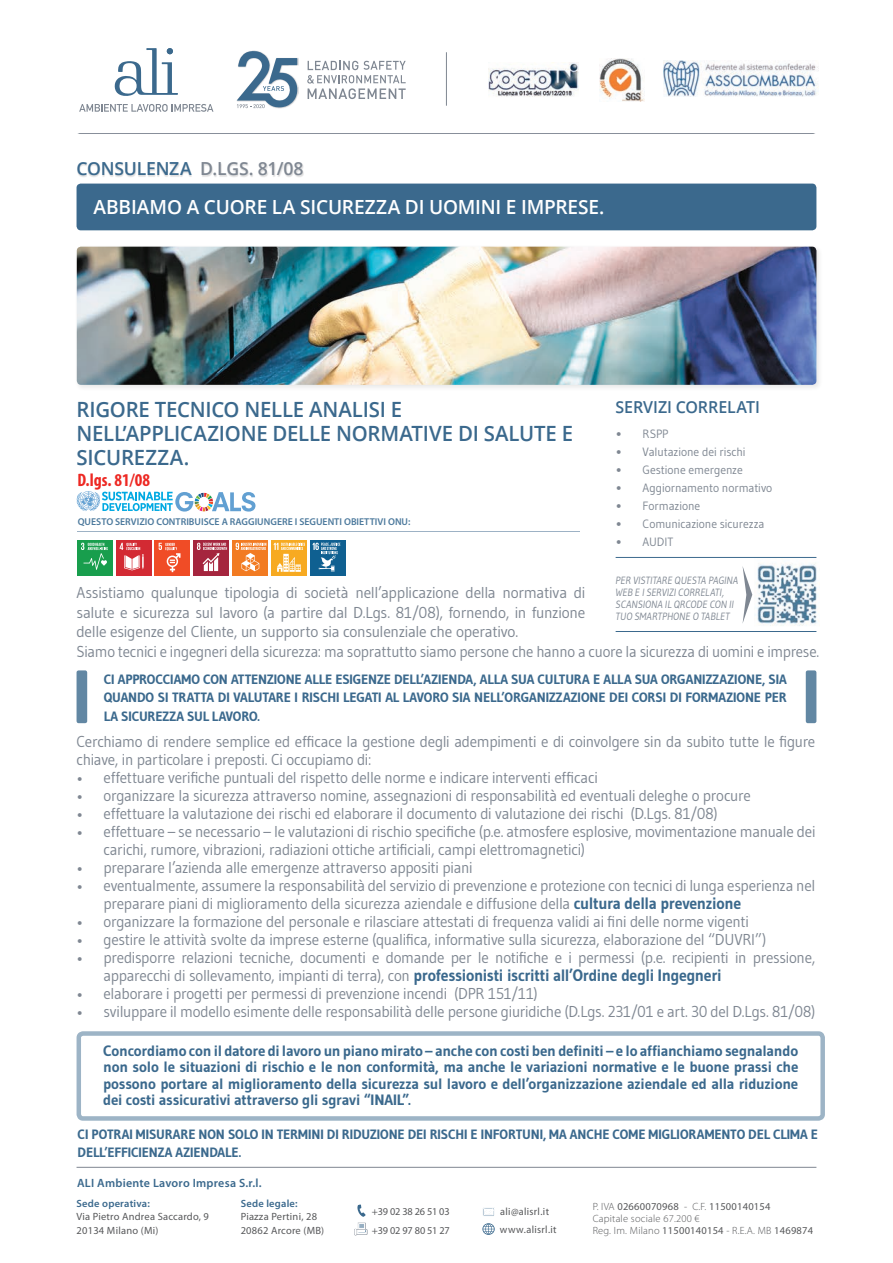
<style>
.page{position:relative;width:893px;height:1263px;background:#fff}
.page>*{position:absolute;margin:0;border:0;box-sizing:border-box;transform-origin:0 0}
.t1{font:600 21px/24px "Open Sans";letter-spacing:-.01em;color:#3b698d}
.t2{font:600 19.5px "Open Sans";letter-spacing:-.01em;color:#fff}
.t3{font:700 condensed 18.15px "Myriad Pro";color:#ed2823}
.t4{font:600 18px "Open Sans";letter-spacing:-.015em;color:#7f8792}
.t5{font:700 16.5px "Gudea";letter-spacing:-.02em;color:#3b698d;scale:.96 1}
.t6{font:600 16.5px "Open Sans";letter-spacing:-.005em;color:#3b698d}
.t7{font:15.75px/18px "Gudea";letter-spacing:-.02em;color:#7f8792;scale:.96 1}
.t8{font:15.75px/19.5px "Gudea";letter-spacing:-.02em;color:#7f8792}
.t9{font:700 15px/16.5px "Gudea";letter-spacing:-.015em;color:#3b698d;text-align:justify}
.t10{font:700 13.5px/18.8px "Gudea";letter-spacing:-.005em;color:#3b698d}
.t11{font:12px "Gudea";letter-spacing:-.005em;color:#7f8792}
.t12{font:600 12px "Myriad Pro";letter-spacing:.02em;color:#3b698d}
.t13{font:10.5px/13.5px "Myriad Pro";letter-spacing:.02em;color:#57585a}
.t14{font:300 10.5px/12px "Myriad Pro";letter-spacing:.02em;color:#57585a}
.t15{font:italic 10.5px/12px "Gudea";color:#7f8792}
.t16{font:10.5px/19px "Myriad Pro";letter-spacing:-.02em;color:#57585a}
.t17{font:600 10.5px "Myriad Pro";letter-spacing:.02em;color:#3b698d}
.t18{font:600 9.9px "Myriad Pro";color:#4d7a9d}
.s1{color:#3b698d}
.s2{font-size:15px}
.s3{font-weight:700;font-size:16.5px;color:#3b698d}
.s4{font-weight:400;font-size:15.75px;color:#7f8792}
.s5{font-weight:400}
</style>
<div class="page">
<hr style="left:74px;top:133px;width:744px;height:1px;background:#7f8792">
<svg style="left:114px;top:48px;width:64px;height:48px"></svg>
<svg style="left:79px;top:104px;width:134px;height:8px"></svg>
<img style="left:599px;top:59px;width:46px;height:43px">
<img style="left:488px;top:63px;width:90px;height:34px">
<svg style="left:307px;top:61px;width:99px;height:38px"></svg>
<svg style="left:237px;top:51px;width:61px;height:57px"></svg>
<hr style="left:446px;top:52px;width:1px;height:54px;background:#7f8792">
<img style="left:663px;top:60px;width:155px;height:37px">
<svg style="left:354px;top:1223px;width:13px;height:12px"></svg>
<svg style="left:357px;top:1204px;width:9px;height:13px"></svg>
<svg style="left:483px;top:1208px;width:11px;height:8px"></svg>
<svg style="left:482px;top:1223px;width:13px;height:12px"></svg>
<hr style="left:77px;top:1167px;width:739px;height:1px;background:#7f8792">
<div style="left:74px;top:244px;width:749px;height:147px;background:#231f20;opacity:.1"></div>
<img style="left:77px;top:247px;width:739px;height:138px">
<hr style="left:616px;top:557px;width:200px;height:1px;background:#3b698d">
<hr style="left:616px;top:631px;width:200px;height:1px;background:#3b698d">
<img style="left:757px;top:563px;width:63px;height:63px">
<svg style="left:742px;top:566px;width:10px;height:57px"></svg>
<div style="left:77px;top:184px;width:739px;height:46px;background:#3b698d;border-radius:4px"></div>
<div style="left:77px;top:163px;width:228px;height:14px;background:#231f20;opacity:.15"></div>
<div style="left:77px;top:670px;width:10px;height:53px;background:#6287a3;border-radius:2px"></div>
<div style="left:806px;top:670px;width:10px;height:53px;background:#6287a3;border-radius:2px"></div>
<svg style="left:77px;top:491px;width:178px;height:21px"></svg>
<div style="left:310px;top:540px;width:35px;height:35px;background:#0f6091"></div>
<svg style="left:313px;top:543px;width:27px;height:28px"></svg>
<div style="left:77px;top:540px;width:35px;height:35px;background:#189e4d"></div>
<svg style="left:81px;top:543px;width:27px;height:27px"></svg>
<div style="left:116px;top:540px;width:35px;height:35px;background:#d32a33"></div>
<svg style="left:120px;top:543px;width:24px;height:27px"></svg>
<div style="left:155px;top:540px;width:35px;height:35px;background:#f04c26"></div>
<svg style="left:159px;top:543px;width:21px;height:29px"></svg>
<div style="left:194px;top:540px;width:35px;height:35px;background:#a5253e"></div>
<svg style="left:197px;top:543px;width:30px;height:28px"></svg>
<div style="left:232px;top:540px;width:35px;height:35px;background:#f27b22"></div>
<svg style="left:236px;top:543px;width:30px;height:28px"></svg>
<div style="left:271px;top:540px;width:35px;height:35px;background:#f7aa21"></div>
<svg style="left:274px;top:543px;width:31px;height:29px"></svg>
<hr style="left:77px;top:532px;width:503px;height:1px;background:#9db2c5">
<div style="left:77px;top:1031px;width:748px;height:90px;border:4px solid #3b698d;border-radius:4px"></div>
<p class="t4" style="left:77px;top:156px;width:229px"><span class="s1">CONSULENZA</span> D.LGS. 81/08</p>
<p class="t2" style="left:94px;top:194px;width:512px">ABBIAMO A CUORE LA SICUREZZA DI UOMINI E IMPRESE.</p>
<h1 class="t1" style="left:77px;top:397px;width:498px">RIGORE TECNICO NELLE ANALISI E<br>NELL’APPLICAZIONE DELLE NORMATIVE DI SALUTE E<br>SICUREZZA.</h1>
<p class="t6" style="left:616px;top:396px;width:146px">SERVIZI CORRELATI</p>
<p class="t11" style="left:616px;top:427px;width:55px"><span class="s2">•</span> RSPP</p>
<p class="t11" style="left:616px;top:445px;width:131px"><span class="s2">•</span> Valutazione dei rischi</p>
<p class="t11" style="left:616px;top:463px;width:129px"><span class="s2">•</span> Gestione emergenze</p>
<p class="t11" style="left:616px;top:481px;width:158px"><span class="s2">•</span> Aggiornamento normativo</p>
<p class="t11" style="left:616px;top:499px;width:86px"><span class="s2">•</span> Formazione</p>
<p class="t11" style="left:616px;top:517px;width:151px"><span class="s2">•</span> Comunicazione sicurezza</p>
<p class="t11" style="left:616px;top:535px;width:59px"><span class="s2">•</span> AUDIT</p>
<p class="t3" style="left:77px;top:469px;width:74px">D.lgs. 81/08</p>
<p class="t18" style="left:78px;top:516px;width:334px">QUESTO SERVIZIO CONTRIBUISCE A RAGGIUNGERE I SEGUENTI OBIETTIVI ONU:</p>
<p class="t15" style="left:616px;top:574px;width:124px">PER VISTITARE QUESTA PAGINA<br>WEB E I SERVIZI CORRELATI,<br>SCANSIONA IL QRCODE CON Il<br>TUO SMARTPHONE O TABLET</p>
<p class="t8" style="left:77px;top:583px;width:744px">Assistiamo qualunque tipologia di società nell’applicazione della normativa di<br>salute e sicurezza sul lavoro (a partire dal D.Lgs. 81/08), fornendo, in funzione<br>delle esigenze del Cliente, un supporto sia consulenziale che operativo.<br>Siamo tecnici e ingegneri della sicurezza: ma soprattutto siamo persone che hanno a cuore la sicurezza di uomini e imprese.</p>
<p class="t10" style="left:104px;top:669px;width:685px;text-align:justify">CI APPROCCIAMO CON ATTENZIONE ALLE ESIGENZE DELL’AZIENDA, ALLA SUA CULTURA E ALLA SUA ORGANIZZAZIONE, SIA QUANDO SI TRATTA DI VALUTARE I RISCHI LEGATI AL LAVORO SIA NELL’ORGANIZZAZIONE DEI CORSI DI FORMAZIONE PER LA SICUREZZA SUL LAVORO.</p>
<p class="t7" style="left:77px;top:732px;width:771px">Cerchiamo di rendere semplice ed efficace la gestione degli adempimenti e di coinvolgere sin da subito tutte le figure chiave, in particolare i preposti. Ci occupiamo di:</p>
<p class="t7" style="left:77px;top:768px;width:544px"><span class="s2">•</span> effettuare verifiche puntuali del rispetto delle norme e indicare interventi efficaci</p>
<p class="t7" style="left:77px;top:786px;width:704px"><span class="s2">•</span> organizzare la sicurezza attraverso nomine, assegnazioni di responsabilità ed eventuali deleghe o procure</p>
<p class="t7" style="left:77px;top:804px;width:669px"><span class="s2">•</span> effettuare la valutazione dei rischi ed elaborare il documento di valutazione dei rischi (D.Lgs. 81/08)</p>
<p class="t7" style="left:104px;top:822px;width:743px;text-indent:-27px"><span class="s2">•</span> effettuare – se necessario – le valutazioni di rischio specifiche (p.e. atmosfere esplosive, movimentazione manuale dei carichi, rumore, vibrazioni, radiazioni ottiche artificiali, campi elettromagnetici)</p>
<p class="t7" style="left:77px;top:858px;width:414px"><span class="s2">•</span> preparare l’azienda alle emergenze attraverso appositi piani</p>
<p class="t7" style="left:104px;top:876px;width:743px;text-indent:-27px"><span class="s2">•</span> eventualmente, assumere la responsabilità del servizio di prevenzione e protezione con tecnici di lunga esperienza nel preparare piani di miglioramento della sicurezza aziendale e diffusione della <span class="s3">cultura della prevenzione</span></p>
<p class="t7" style="left:77px;top:912px;width:702px"><span class="s2">•</span> organizzare la formazione del personale e rilasciare attestati di frequenza validi ai fini delle norme vigenti</p>
<p class="t7" style="left:77px;top:930px;width:720px"><span class="s2">•</span> gestire le attività svolte da imprese esterne (qualifica, informative sulla sicurezza, elaborazione del “DUVRI”)</p>
<p class="t7" style="left:77px;top:948px;width:771px"><span class="s2">•</span> predisporre relazioni tecniche, documenti e domande per le notifiche e i permessi (p.e. recipienti in pressione,</p>
<p class="t5" style="left:104px;top:965px;width:645px"><span class="s4">apparecchi di sollevamento, impianti di terra), con</span> professionisti iscritti all’Ordine degli Ingegneri</p>
<p class="t7" style="left:77px;top:984px;width:482px"><span class="s2">•</span> elaborare i progetti per permessi di prevenzione incendi (DPR 151/11)</p>
<p class="t7" style="left:77px;top:1002px;width:771px"><span class="s2">•</span> sviluppare il modello esimente delle responsabilità delle persone giuridiche (D.Lgs. 231/01 e art. 30 del D.Lgs. 81/08)</p>
<p class="t9" style="left:103px;top:1042px;width:697px">Concordiamo con il datore di lavoro un piano mirato – anche con costi ben definiti – e lo affianchiamo segnalando non solo le situazioni di rischio e le non conformità, ma anche le variazioni normative e le buone prassi che possono portare al miglioramento della sicurezza sul lavoro e dell’organizzazione aziendale ed alla riduzione dei costi assicurativi attraverso gli sgravi “INAIL”.</p>
<p class="t10" style="left:78px;top:1124px;width:742px">CI POTRAI MISURARE NON SOLO IN TERMINI DI RIDUZIONE DEI RISCHI E INFORTUNI, MA ANCHE COME MIGLIORAMENTO DEL CLIMA E<br>DELL’EFFICIENZA AZIENDALE.</p>
<p class="t12" style="left:77px;top:1175px;width:186px">ALI Ambiente Lavoro Impresa S.r.l.</p>
<p class="t17" style="left:77px;top:1196px;width:75px">Sede operativa:</p>
<p class="t13" style="left:77px;top:1210px;width:134px">Via Pietro Andrea Saccardo, 9<br>20134 Milano (Mi)</p>
<p class="t14" style="left:593px;top:1200px;width:222px">P. IVA <span class="s5">02660070968</span> - C.F. <span class="s5">11500140154<br></span>Capitale sociale 67.200 €<br>Reg. Im. Milano <span class="s5">11500140154</span> - R.E.A. MB <span class="s5">1469874</span></p>
<p class="t17" style="left:241px;top:1196px;width:58px">Sede legale:</p>
<p class="t13" style="left:241px;top:1210px;width:85px">Piazza Pertini, 28<br>20862 Arcore (MB)</p>
<p class="t16" style="left:372px;top:1201px;width:79px">+39 02 38 26 51 03 +39 02 97 80 51 27</p>
<p class="t13" style="left:500px;top:1202px;width:58px;line-height:18px">ali@alisrl.it www.alisrl.it</p>
</div>
